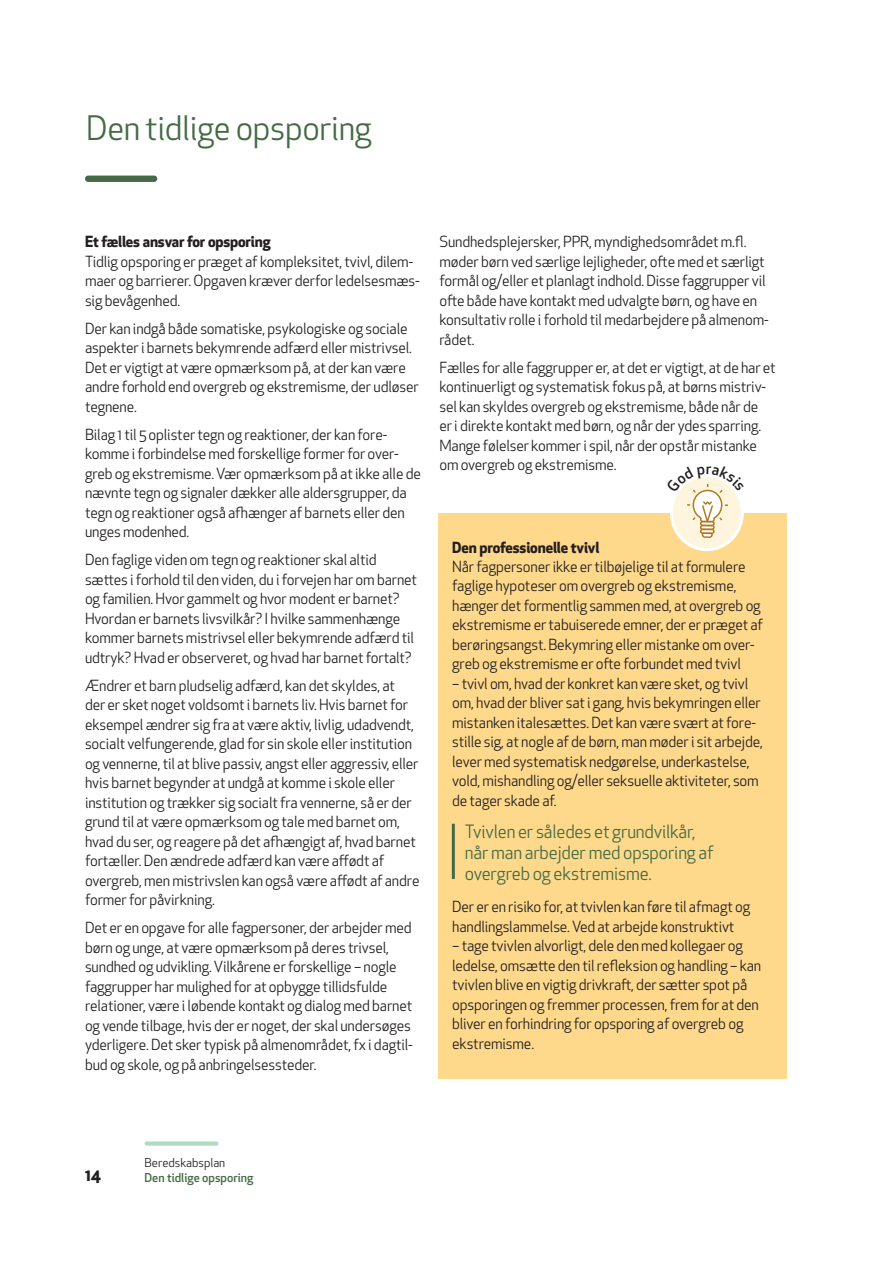
<style>
.page{position:relative;width:893px;height:1263px;background:#fff}
.page>*{position:absolute;margin:0;border:0;box-sizing:border-box;transform-origin:0 0}
.t1{font:33px "Apex New";letter-spacing:-.01em;color:#446b44}
.t2{font:18px/21px "Apex New";letter-spacing:-.01em;color:#446b44}
.t3{font:700 16.5px "Apex New";color:#231f20}
.t4{font:15px/19.5px "Apex New";letter-spacing:-.01em;color:#231f20}
.t5{font:700 15px "Apex New";letter-spacing:-.01em;color:#231f20}
.t6{font:500 12px "Apex New";color:#446b44}
.t7{font:12px "Apex New";color:#231f20}
</style>
<div class="page">
<div style="left:438px;top:513px;width:348px;height:566px;background:#fed98c"></div>
<div style="left:145px;top:1141px;width:73px;height:5px;background:#aedbc2;border-radius:2px"></div>
<div style="left:85px;top:176px;width:72px;height:6px;background:#446b44;border-radius:3px"></div>
<hr style="left:452px;top:824px;width:3px;height:55px;background:#446b44">
<svg style="left:671px;top:476px;width:71px;height:74px"></svg>
<svg style="left:670px;top:476px;width:74px;height:63px"></svg>
<h1 class="t1" style="left:86px;top:114px;width:287px">Den tidlige opsporing</h1>
<p class="t5" style="left:85px;top:236px;width:187px">Et fælles ansvar for opsporing</p>
<p class="t4" style="left:85px;top:253px;width:336px">Tidlig opsporing er præget af kompleksitet, tvivl, dilem&shy;maer og barrierer. Opgaven kræver derfor ledelsesmæs&shy;sig bevågenhed.</p>
<p class="t4" style="left:85px;top:320px;width:335px">Der kan indgå både somatiske, psykologiske og sociale aspekter i barnets bekymrende adfærd eller mistrivsel.<br>Det er vigtigt at være opmærksom på, at der kan være andre forhold end overgreb og ekstremisme, der udløser tegnene.</p>
<p class="t4" style="left:85px;top:426px;width:337px">Bilag 1 til 5 oplister tegn og reaktioner, der kan fore&shy;komme i forbindelse med forskellige former for over&shy;greb og ekstremisme. Vær opmærksom på at ikke alle de nævnte tegn og signaler dækker alle aldersgrupper, da tegn og reaktioner også afhænger af barnets eller den unges modenhed.</p>
<p class="t4" style="left:85px;top:551px;width:334px">Den faglige viden om tegn og reaktioner skal altid sættes i forhold til den viden, du i forvejen har om barnet og familien. Hvor gammelt og hvor modent er barnet?<br>Hvordan er barnets livsvilkår? I hvilke sammenhænge kommer barnets mistrivsel eller bekymrende adfærd til udtryk? Hvad er observeret, og hvad har barnet fortalt?</p>
<p class="t4" style="left:85px;top:677px;width:336px">Ændrer et barn pludselig adfærd, kan det skyldes, at<br>der er sket noget voldsomt i barnets liv. Hvis barnet for eksempel ændrer sig fra at være aktiv, livlig, udadvendt, socialt velfungerende, glad for sin skole eller institution og vennerne, til at blive passiv, angst eller aggressiv, eller hvis barnet begynder at undgå at komme i skole eller institution og trækker sig socialt fra vennerne, så er der grund til at være opmærksom og tale med barnet om, hvad du ser, og reagere på det afhængigt af, hvad barnet fortæller. Den ændrede adfærd kan være affødt af overgreb, men mistrivslen kan også være affødt af andre former for påvirkning.</p>
<p class="t4" style="left:85px;top:919px;width:329px">Det er en opgave for alle fagpersoner, der arbejder med børn og unge, at være opmærksom på deres trivsel, sundhed og udvikling. Vilkårene er forskellige – nogle faggrupper har mulighed for at opbygge tillidsfulde relationer, være i løbende kontakt og dialog med barnet og vende tilbage, hvis der er noget, der skal undersøges yderligere. Det sker typisk på almenområdet, fx i dagtil&shy;bud og skole, og på anbringelsessteder.</p>
<p class="t4" style="left:439px;top:234px;width:331px">Sundhedsplejersker, PPR, myndighedsområdet m.fl. møder børn ved særlige lejligheder, ofte med et særligt formål og/eller et planlagt indhold. Disse faggrupper vil ofte både have kontakt med udvalgte børn, og have en konsultativ rolle i forhold til medarbejdere på almenom&shy;rådet.</p>
<p class="t4" style="left:439px;top:359px;width:338px">Fælles for alle faggrupper er, at det er vigtigt, at de har et kontinuerligt og systematisk fokus på, at børns mistriv&shy;sel kan skyldes overgreb og ekstremisme, både når de<br>er i direkte kontakt med børn, og når der ydes sparring.<br>Mange følelser kommer i spil, når der opstår mistanke om overgreb og ekstremisme.</p>
<p class="t5" style="left:452px;top:541px;width:149px">Den professionelle tvivl</p>
<p class="t4" style="left:452px;top:558px;width:312px">Når fagpersoner ikke er tilbøjelige til at formulere faglige hypoteser om overgreb og ekstremisme, hænger det formentlig sammen med, at overgreb og ekstremisme er tabuiserede emner, der er præget af berøringsangst. Bekymring eller mistanke om over&shy;greb og ekstremisme er ofte forbundet med tvivl</p>
<p class="t4" style="left:452px;top:675px;width:312px">– tvivl om, hvad der konkret kan være sket, og tvivl om, hvad der bliver sat i gang, hvis bekymringen eller mistanken italesættes. Det kan være svært at fore&shy;stille sig, at nogle af de børn, man møder i sit arbejde, lever med systematisk nedgørelse, underkastelse, vold, mishandling og/eller seksuelle aktiviteter, som de tager skade af.</p>
<p class="t2" style="left:465px;top:823px;width:250px">Tvivlen er således et grundvilkår, når man arbejder med opsporing af overgreb og ekstremisme.</p>
<p class="t4" style="left:452px;top:899px;width:299px">Der er en risiko for, at tvivlen kan føre til afmagt og handlingslammelse. Ved at arbejde konstruktivt</p>
<p class="t4" style="left:452px;top:938px;width:310px">– tage tvivlen alvorligt, dele den med kollegaer og ledelse, omsætte den til refleksion og handling – kan tvivlen blive en vigtig drivkraft, der sætter spot på opsporingen og fremmer processen, frem for at den bliver en forhindring for opsporing af overgreb og ekstremisme.</p>
<p class="t3" style="left:85px;top:1168px;width:18px">14</p>
<p class="t7" style="left:145px;top:1158px;width:82px">Beredskabsplan</p>
<p class="t6" style="left:145px;top:1172px;width:110px">Den tidlige opsporing</p>
</div>
